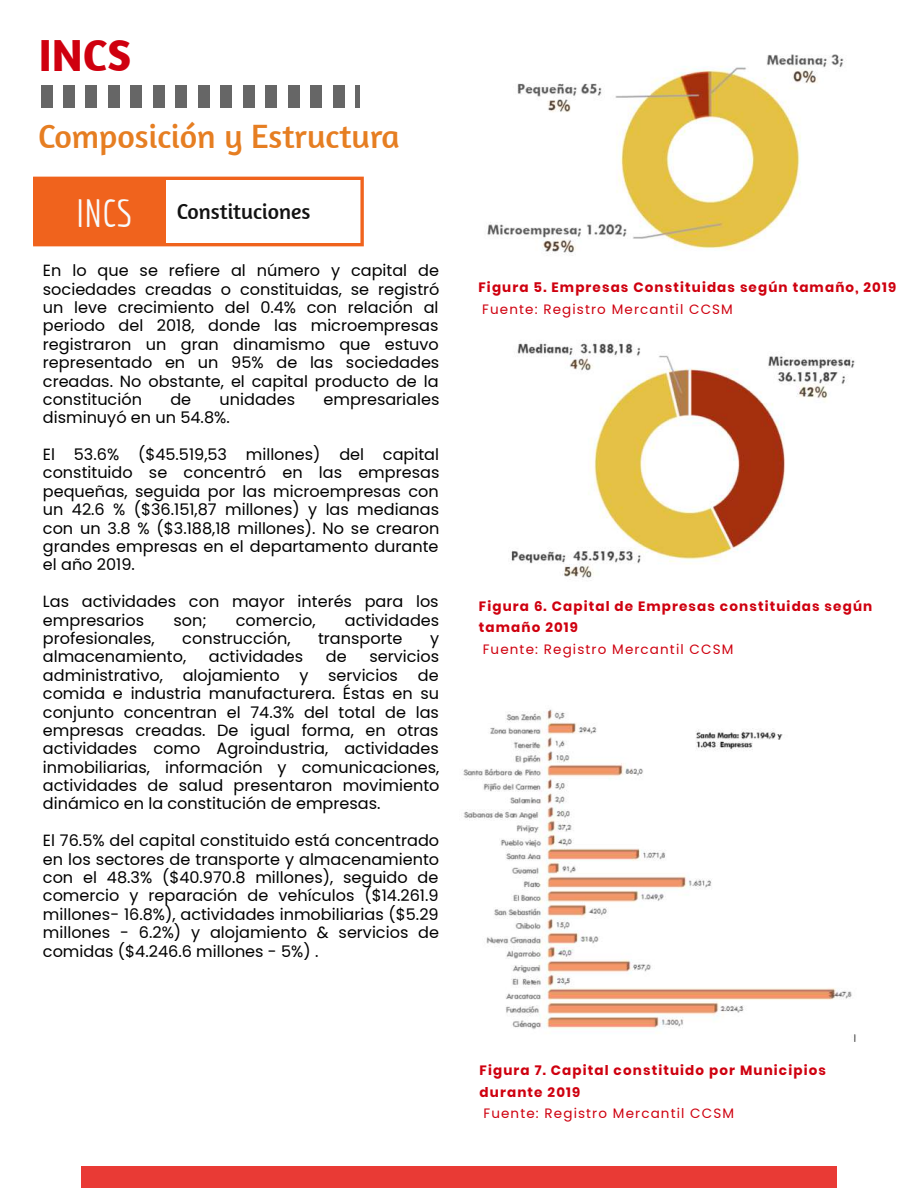
<style>
.page{position:relative;width:918px;height:1188px;background:#fff}
.page>*{position:absolute;margin:0;border:0;box-sizing:border-box;transform-origin:0 0}
.t1{font:700 45px "Amaranth";color:#cf000f}
.t2{font:38.7px "Economica";color:#f8fafb}
.t3{font:33.75px "Amaranth";color:#e67e22}
.t4{font:21.9px "Amaranth";color:#121212}
.t5{font:16.05px/18.5px "Poppins";color:#000;text-align:justify}
.t6{font:700 13.5px/21.3px "Poppins";letter-spacing:.085em;color:#cf000f}
.t7{font:13.5px "Poppins";letter-spacing:.085em;color:#cf000f}
</style>
<div class="page">
<div style="left:33px;top:177px;width:331px;height:69px;border:3px solid #f0631d"></div>
<div style="left:33px;top:177px;width:133px;height:68px;background:#f0631d"></div>
<img style="left:511px;top:340px;width:344px;height:240px">
<img style="left:487px;top:54px;width:358px;height:199px">
<img style="left:463px;top:709px;width:393px;height:333px">
<div style="left:41px;top:86px;width:11px;height:22px;background:#666"></div>
<div style="left:63px;top:86px;width:11px;height:22px;background:#666"></div>
<div style="left:86px;top:86px;width:11px;height:22px;background:#666"></div>
<div style="left:108px;top:86px;width:11px;height:22px;background:#666"></div>
<div style="left:131px;top:86px;width:11px;height:22px;background:#666"></div>
<div style="left:153px;top:86px;width:11px;height:22px;background:#666"></div>
<div style="left:176px;top:86px;width:11px;height:22px;background:#666"></div>
<div style="left:198px;top:86px;width:11px;height:22px;background:#666"></div>
<div style="left:221px;top:86px;width:11px;height:22px;background:#666"></div>
<div style="left:243px;top:86px;width:11px;height:22px;background:#666"></div>
<div style="left:266px;top:86px;width:11px;height:22px;background:#666"></div>
<div style="left:288px;top:86px;width:11px;height:22px;background:#666"></div>
<div style="left:311px;top:86px;width:11px;height:22px;background:#666"></div>
<div style="left:333px;top:86px;width:11px;height:22px;background:#666"></div>
<hr style="left:356px;top:86px;width:3px;height:22px;background:#666">
<div style="left:81px;top:1167px;width:756px;height:21px;background:#e93a35"></div>
<h1 class="t1" style="left:39px;top:27px;width:94px">INCS</h1>
<h3 class="t3" style="left:38px;top:117px;width:363px">Composición y Estructura</h3>
<h2 class="t2" style="left:76px;top:191px;width:57px">INCS</h2>
<p class="t5" style="left:43px;top:261px;width:398px">En lo que se refiere al número y capital de sociedades creadas o constituidas, se registró un leve crecimiento del 0.4% con relación al periodo del 2018, donde las microempresas registraron un gran dinamismo que estuvo representado en un 95% de las sociedades creadas. No obstante, el capital producto de la constitución</p>
<h3 class="t4" style="left:177px;top:199px;width:135px">Constituciones</h3>
<p class="t5" style="left:170px;top:390px;width:22px">de</p>
<p class="t5" style="left:220px;top:390px;width:77px">unidades</p>
<p class="t5" style="left:324px;top:390px;width:117px">empresariales</p>
<p class="t5" style="left:43px;top:409px;width:188px">disminuyó en un 54.8%.</p>
<p class="t5" style="left:43px;top:445px;width:398px">El 53.6% ($45.519,53 millones) del capital constituido se concentró en las empresas pequeñas, seguida por las microempresas con un 42.6 % ($36.151,87 millones) y las medianas con un 3.8 % ($3.188,18 millones). No se crearon grandes empresas en el departamento durante el año 2019.</p>
<p class="t5" style="left:43px;top:592px;width:397px">Las actividades con mayor interés para los empresarios</p>
<p class="t5" style="left:173px;top:611px;width:35px">son;</p>
<p class="t5" style="left:236px;top:611px;width:81px">comercio,</p>
<p class="t5" style="left:345px;top:611px;width:96px">actividades</p>
<p class="t5" style="left:43px;top:629px;width:113px">profesionales,</p>
<p class="t5" style="left:182px;top:629px;width:110px">construcción,</p>
<p class="t5" style="left:318px;top:629px;width:86px">transporte</p>
<p class="t5" style="left:430px;top:629px;width:11px">y</p>
<p class="t5" style="left:43px;top:648px;width:145px">almacenamiento,</p>
<p class="t5" style="left:209px;top:648px;width:96px">actividades</p>
<p class="t5" style="left:326px;top:648px;width:22px">de</p>
<p class="t5" style="left:43px;top:648px;width:398px;text-indent:327px">servicios administrativo, alojamiento y servicios de comida e industria manufacturera. Éstas en su conjunto concentran el 74.3% del total de las empresas creadas. De igual forma, en otras actividades como Agroindustria, actividades inmobiliarias, información y comunicaciones, actividades de salud presentaron movimiento dinámico en la constitución de empresas.</p>
<p class="t5" style="left:43px;top:831px;width:398px">El 76.5% del capital constituido está concentrado en los sectores de transporte y almacenamiento con el 48.3% ($40.970.8 millones), seguido de comercio y reparación de vehículos ($14.261.9 millones- 16.8%), actividades inmobiliarias ($5.29 millones - 6.2%) y alojamiento &amp; servicios de comidas ($4.246.6 millones - 5%) .</p>
<p class="t6" style="left:478px;top:277px;width:419px">Figura 5. Empresas Constituidas según tamaño, 2019</p>
<p class="t7" style="left:482px;top:301px;width:252px">Fuente: Registro Mercantil CCSM</p>
<p class="t6" style="left:479px;top:596px;width:395px">Figura 6. Capital de Empresas constituidas según tamaño 2019</p>
<p class="t7" style="left:483px;top:641px;width:252px">Fuente: Registro Mercantil CCSM</p>
<p class="t6" style="left:480px;top:1060px;width:348px">Figura 7. Capital constituido por Municipios durante 2019</p>
<p class="t7" style="left:483px;top:1105px;width:252px">Fuente: Registro Mercantil CCSM</p>
</div>
